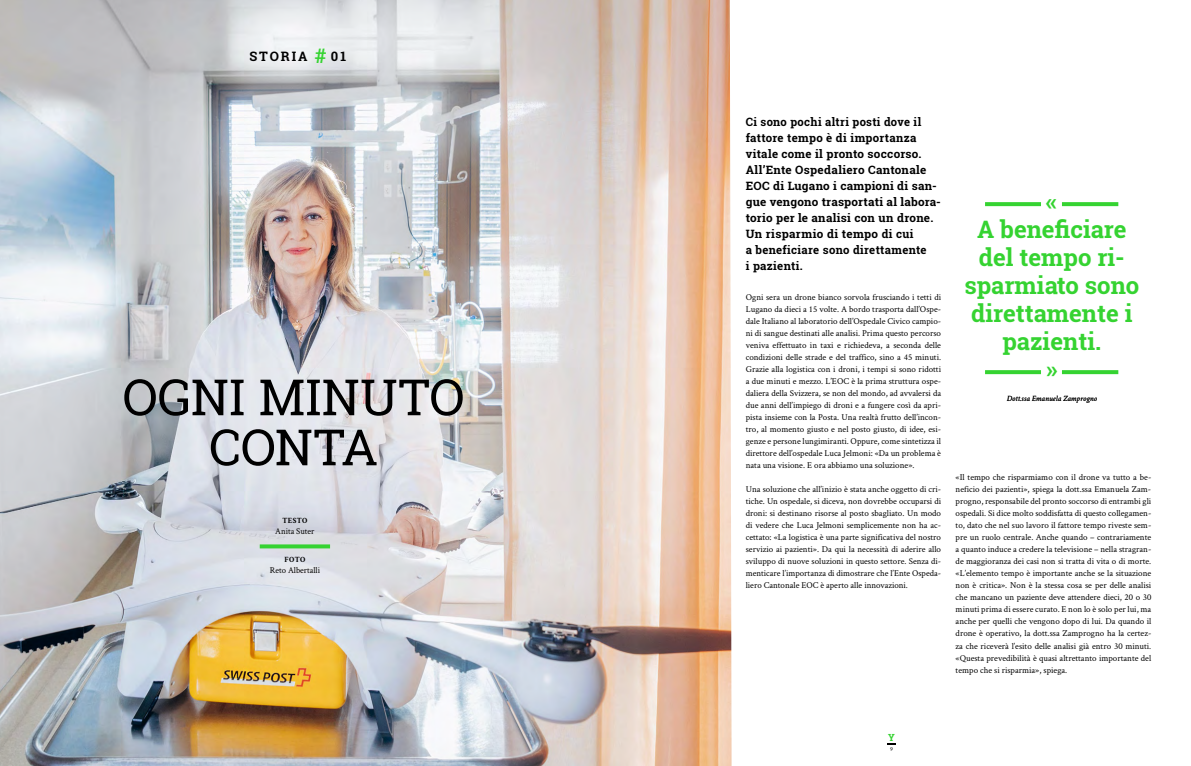
<style>
.page{position:relative;width:1191px;height:766px;background:#fff}
.page>*{position:absolute;margin:0;border:0;box-sizing:border-box;transform-origin:0 0}
.t1{font:50px/50px "Roboto Slab";letter-spacing:.005em;color:#000;text-align:center}
.t2{font:700 24px/28px "Roboto Slab";color:#35d331;text-align:center}
.t3{font:700 13px "Roboto Slab";letter-spacing:.15em;color:#000}
.t4{font:700 11.5px/16px "Roboto Slab";letter-spacing:.025em;color:#000}
.t5{font:700 9.8px "Roboto Slab";color:#35d331}
.t6{font:9px/12px "Crimson Text";color:#000;text-align:justify}
.t7{font:italic 8px "Crimson Text";letter-spacing:.01em;color:#000}
.t8{font:700 8px "Crimson Text";letter-spacing:.05em;color:#000}
.t9{font:6px "Crimson Text";color:#000}
.s1{font-size:20px;color:#35d331}
</style>
<div class="page">
<img style="left:0;top:0;width:731px;height:765px">
<svg style="left:260px;top:544px;width:70px;height:4px"></svg>
<svg style="left:1062px;top:202px;width:56px;height:4px"></svg>
<svg style="left:985px;top:202px;width:56px;height:4px"></svg>
<svg style="left:1062px;top:370px;width:56px;height:4px"></svg>
<svg style="left:985px;top:370px;width:56px;height:4px"></svg>
<h3 class="t3" style="left:249px;top:47px;width:98px">STORIA <span class="s1">#</span> 01</h3>
<h1 class="t1" style="left:122px;top:371px;width:344px">OGNI MINUTO<br>CONTA</h1>
<p class="t8" style="left:282px;top:516px;width:27px">TESTO</p>
<p class="t6" style="left:275px;top:525px;width:41px">Anita Suter</p>
<p class="t8" style="left:284px;top:555px;width:22px">FOTO</p>
<p class="t6" style="left:270px;top:564px;width:52px">Reto Albertalli</p>
<p class="t4" style="left:746px;top:114px;width:197px">Ci sono pochi altri posti dove il fattore tempo è di importanza vitale come il pronto soccorso.<br>All’Ente Ospedaliero Cantonale<br>EOC di Lugano i campioni di san&shy;gue vengono trasportati al labora&shy;torio per le analisi con un drone.<br>Un risparmio di tempo di cui<br>a beneficiare sono direttamente<br>i pazienti.</p>
<p class="t6" style="left:746px;top:291px;width:197px">Ogni sera un drone bianco sorvola frusciando i tetti di Lugano da dieci a 15 volte. A bordo trasporta dall’Ospe&shy;dale Italiano al laboratorio dell’Ospedale Civico campio&shy;ni di sangue destinati alle analisi. Prima questo percorso veniva effettuato in taxi e richiedeva, a seconda delle condizioni delle strade e del traffico, sino a 45 minuti.<br>Grazie alla logistica con i droni, i tempi si sono ridotti a due minuti e mezzo. L’EOC è la prima struttura ospe&shy;daliera della Svizzera, se non del mondo, ad avvalersi da due anni dell’impiego di droni e a fungere così da apri&shy;pista insieme con la Posta. Una realtà frutto dell’incon&shy;tro, al momento giusto e nel posto giusto, di idee, esi&shy;genze e persone lungimiranti. Oppure, come sintetizza il direttore dell’ospedale Luca Jelmoni: «Da un problema è nata una visione. E ora abbiamo una soluzione».</p>
<p class="t6" style="left:746px;top:483px;width:197px">Una soluzione che all’inizio è stata anche oggetto di cri&shy;tiche. Un ospedale, si diceva, non dovrebbe occuparsi di droni: si destinano risorse al posto sbagliato. Un modo di vedere che Luca Jelmoni semplicemente non ha ac&shy;cettato: «La logistica è una parte significativa del nostro servizio ai pazienti». Da qui la necessità di aderire allo sviluppo di nuove soluzioni in questo settore. Senza di&shy;menticare l’importanza di dimostrare che l’Ente Ospeda&shy;liero Cantonale EOC è aperto alle innovazioni.</p>
<p class="t6" style="left:955px;top:471px;width:197px">«Il tempo che risparmiamo con il drone va tutto a be&shy;neficio dei pazienti», spiega la dott.ssa Emanuela Zam&shy;progno, responsabile del pronto soccorso di entrambi gli ospedali. Si dice molto soddisfatta di questo collegamen&shy;to, dato che nel suo lavoro il fattore tempo riveste sem&shy;pre un ruolo centrale. Anche quando – contrariamente a quanto induce a credere la televisione – nella stragran&shy;de maggioranza dei casi non si tratta di vita o di morte. «L’elemento tempo è importante anche se la situazione non è critica». Non è la stessa cosa se per delle analisi che mancano un paziente deve attendere dieci, 20 o 30 minuti prima di essere curato. E non lo è solo per lui, ma anche per quelli che vengono dopo di lui. Da quando il drone è operativo, la dott.ssa Zamprogno ha la certez&shy;za che riceverà l’esito delle analisi già entro 30 minuti. «Questa prevedibilità è quasi altrettanto importante del tempo che si risparmia», spiega.</p>
<h2 class="t2" style="left:964px;top:186px;width:176px">«<br>A beneficiare del tempo ri&shy;sparmiato sono direttamente i pazienti.<br>»</h2>
<p class="t7" style="left:1007px;top:393px;width:92px">Dott.ssa Emanuela Zamprogno</p>
<p class="t5" style="left:888px;top:730px;width:8px">Y</p>
<p class="t9" style="left:890px;top:744px;width:4px">9</p>
</div>
